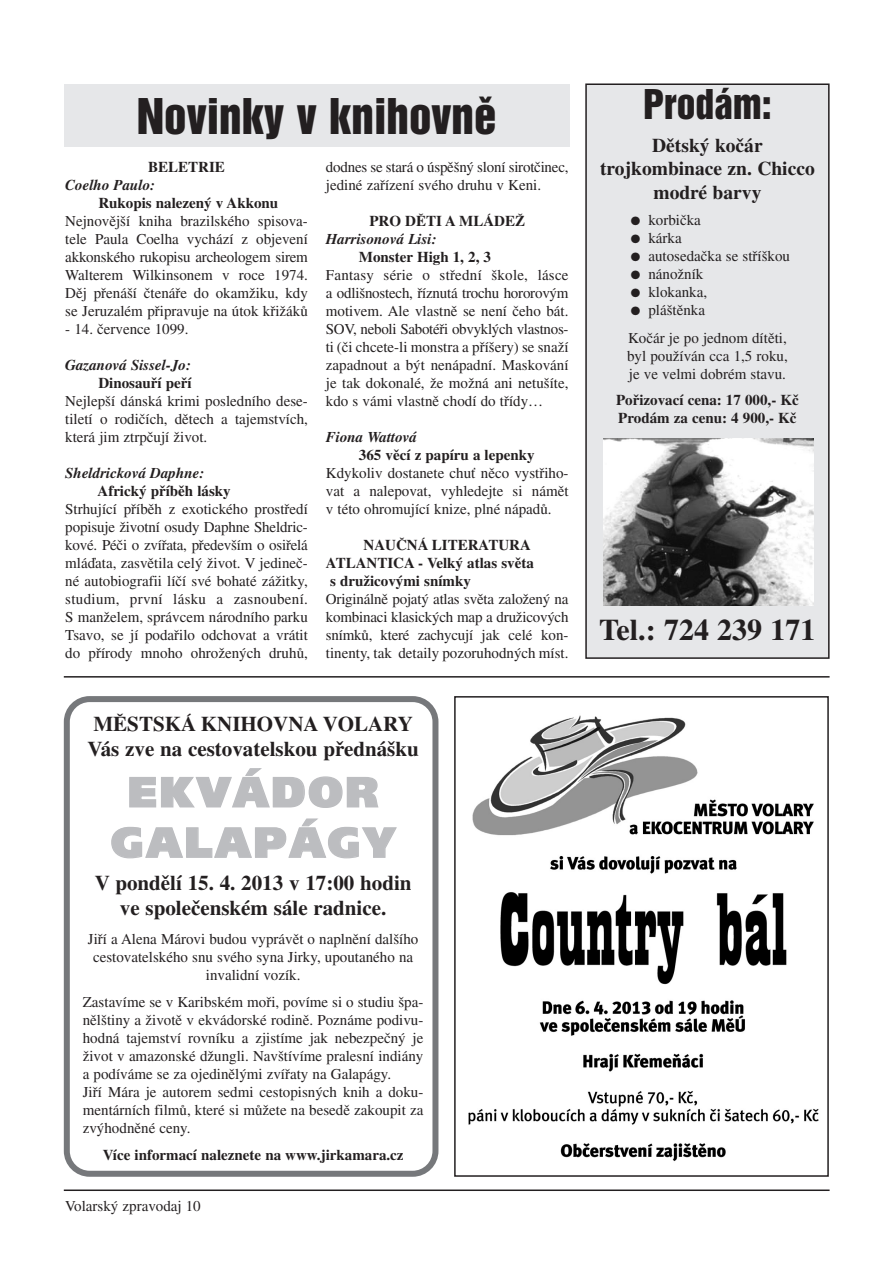
<style>
.page{position:relative;width:893px;height:1262px;background:#fff}
.page>*{position:absolute;margin:0;border:0;box-sizing:border-box;transform-origin:0 0}
.t1{font:45px "Helvetica Inserat CE";color:#231f20}
.t2{font:900 42px/50.4px "Frutiger CE";letter-spacing:.07em;color:#bcbdc0;text-align:center}
.t3{font:37.5px "Helvetica Inserat CE";color:#231f20}
.t4{font:700 30px "Times CE";color:#231f20}
.t5{font:700 21px/25.2px "Times CE";color:#231f20}
.t6{font:700 19.5px/23.4px "Times CE";color:#231f20;text-align:center}
.t7{font:15px/18px "Times CE";color:#231f20;text-align:justify}
.t8{font:700 15px/18px "Times CE";color:#231f20}
.t9{font:italic 700 15px "Times CE";color:#231f20}
</style>
<div class="page">
<hr style="left:64px;top:1189px;width:765px;height:2px;background:#231f20">
<div style="left:64px;top:84px;width:505px;height:62px;background:#e6e7e9"></div>
<div style="left:586px;top:84px;width:242px;height:574px;background:#e6e7e9"></div>
<div style="left:585px;top:83px;width:244px;height:576px;border:2px solid #231f20"></div>
<hr style="left:64px;top:676px;width:765px;height:1px;background:#231f20">
<img style="left:468px;top:715px;width:351px;height:447px">
<div style="left:454px;top:696px;width:374px;height:480px;border:2px solid #231f20"></div>
<svg style="left:64px;top:696px;width:374px;height:480px"></svg>
<img style="left:603px;top:439px;width:210px;height:166px">
<h1 class="t1" style="left:137px;top:96px;width:361px">Novinky v knihovnû</h1>
<h3 class="t3" style="left:643px;top:88px;width:130px">Prodám:</h3>
<h3 class="t6" style="left:600px;top:135px;width:216px">Dûtsk˘ koãár trojkombinace zn. Chicco modré barvy</h3>
<p class="t7" style="left:630px;top:212px;width:72px">● korbiãka</p>
<p class="t7" style="left:630px;top:230px;width:53px">● kárka</p>
<p class="t7" style="left:630px;top:248px;width:161px">● autosedaãka se stfií‰kou</p>
<p class="t7" style="left:630px;top:266px;width:74px">● nánoÏník</p>
<p class="t7" style="left:630px;top:284px;width:78px">● klokanka,</p>
<p class="t7" style="left:628px;top:297px;width:160px;line-height:28.5px">● plá‰tûnka<br>Koãár je po jednom dítûti,</p>
<p class="t7" style="left:627px;top:349px;width:162px">byl pouÏíván cca 1,5 roku, je ve velmi dobrém stavu.</p>
<p class="t8" style="left:616px;top:392px;width:184px">Pofiizovací cena: 17 000,- Kã<br>Prodám za cenu: 4 900,- Kã</p>
<p class="t7" style="left:326px;top:159px;width:244px">dodnes se stará o úspû‰n˘ sloní sirotãinec, jediné zafiízení svého druhu v Keni.</p>
<p class="t8" style="left:369px;top:213px;width:157px">PRO DùTI A MLÁDEÎ</p>
<p class="t9" style="left:326px;top:234px;width:112px">Harrisonová Lisi:</p>
<p class="t8" style="left:359px;top:249px;width:134px">Monster High 1, 2, 3</p>
<p class="t7" style="left:326px;top:267px;width:244px">Fantasy série o stfiední ‰kole, lásce a odli‰nostech, fiíznutá trochu hororov˘m motivem. Ale vlastnû se není ãeho bát.<br>SOV, neboli Sabotéfii obvykl˘ch vlastnos&shy;ti (ãi chcete-li monstra a pfií‰ery) se snaÏí zapadnout a b˘t nenápadní. Maskování je tak dokonalé, Ïe moÏná ani netu‰íte, kdo s vámi vlastnû chodí do tfiídy…</p>
<p class="t9" style="left:326px;top:432px;width:93px">Fiona Wattová</p>
<p class="t8" style="left:359px;top:447px;width:177px">365 vûcí z papíru a lepenky</p>
<p class="t7" style="left:326px;top:465px;width:244px">Kdykoliv dostanete chuÈ nûco vystfiiho&shy;vat a nalepovat, vyhledejte si námût v této ohromující knize, plné nápadÛ.</p>
<p class="t8" style="left:326px;top:537px;width:209px;text-indent:38px">NAUâNÁ LITERATURA<br>ATLANTICA - Velk˘ atlas svûta s druÏicov˘mi snímky</p>
<p class="t7" style="left:326px;top:591px;width:244px">Originálnû pojat˘ atlas svûta zaloÏen˘ na kombinaci klasick˘ch map a druÏicov˘ch snímkÛ, které zachycují jak celé kon&shy;tinenty, tak detaily pozoruhodn˘ch míst.</p>
<p class="t8" style="left:148px;top:159px;width:78px">BELETRIE</p>
<p class="t9" style="left:65px;top:180px;width:91px">Coelho Paulo:</p>
<p class="t8" style="left:98px;top:195px;width:181px">Rukopis nalezen˘ v Akkonu</p>
<p class="t7" style="left:65px;top:213px;width:244px">Nejnovûj‰í kniha brazilského spisova&shy;tele Paula Coelha vychází z objevení akkonského rukopisu archeologem sirem Walterem Wilkinsonem v roce 1974.<br>Dûj pfiená‰í ãtenáfie do okamÏiku, kdy se Jeruzalém pfiipravuje na útok kfiiÏákÛ</p>
<p class="t7" style="left:65px;top:321px;width:125px">- 14. ãervence 1099.</p>
<p class="t9" style="left:65px;top:360px;width:127px">Gazanová Sissel-Jo:</p>
<p class="t8" style="left:98px;top:375px;width:95px">Dinosaufií pefií</p>
<p class="t7" style="left:65px;top:393px;width:244px">Nejlep‰í dánská krimi posledního dese&shy;tiletí o rodiãích, dûtech a tajemstvích, která jim ztrpãují Ïivot.</p>
<p class="t9" style="left:65px;top:468px;width:141px">Sheldricková Daphne:</p>
<p class="t8" style="left:97px;top:483px;width:135px">Africk˘ pfiíbûh lásky</p>
<p class="t7" style="left:65px;top:501px;width:244px">Strhující pfiíbûh z exotického prostfiedí popisuje Ïivotní osudy Daphne Sheldric&shy;kové. Péãi o zvífiata, pfiedev‰ím o osifielá mláìata, zasvûtila cel˘ Ïivot. V jedineã&shy;né autobiografii líãí své bohaté záÏitky, studium, první lásku a zasnoubení.<br>S manÏelem, správcem národního parku Tsavo, se jí podafiilo odchovat a vrátit do pfiírody mnoho ohroÏen˘ch druhÛ,</p>
<h3 class="t4" style="left:599px;top:619px;width:218px">Tel.: 724 239 171</h3>
<h3 class="t5" style="left:87px;top:713px;width:333px">MùSTSKÁ KNIHOVNA VOLARY<br>Vás zve na cestovatelskou pfiedná‰ku</h3>
<h2 class="t2" style="left:111px;top:770px;width:286px">EKVÁDOR<br>GALAPÁGY</h2>
<h3 class="t5" style="left:95px;top:871px;width:318px;text-align:center">V pondûlí 15. 4. 2013 v 17:00 hodin ve spoleãenském sále radnice.</h3>
<p class="t7" style="left:88px;top:931px;width:332px;text-align:center">Jifií a Alena Márovi budou vyprávût o naplnûní dal‰ího cestovatelského snu svého syna Jirky, upoutaného na invalidní vozík.</p>
<p class="t7" style="left:83px;top:994px;width:342px;text-align:left">Zastavíme se v Karibském mofii, povíme si o studiu ‰pa&shy;nûl‰tiny a Ïivotû v ekvádorské rodinû. Poznáme podivu&shy;hodná tajemství rovníku a zjistíme jak nebezpeãn˘ je Ïivot v amazonské dÏungli. Nav‰tívíme pralesní indiány a podíváme se za ojedinûl˘mi zvífiaty na Galapágy.<br>Jifií Mára je autorem sedmi cestopisn˘ch knih a doku&shy;mentárních filmÛ, které si mÛÏete na besedû zakoupit za zv˘hodnûné ceny.</p>
<p class="t8" style="left:103px;top:1146px;width:302px">Více informací naleznete na www.jirkamara.cz</p>
<p class="t7" style="left:65px;top:1198px;width:137px">Volarsk˘ zpravodaj 10</p>
</div>
